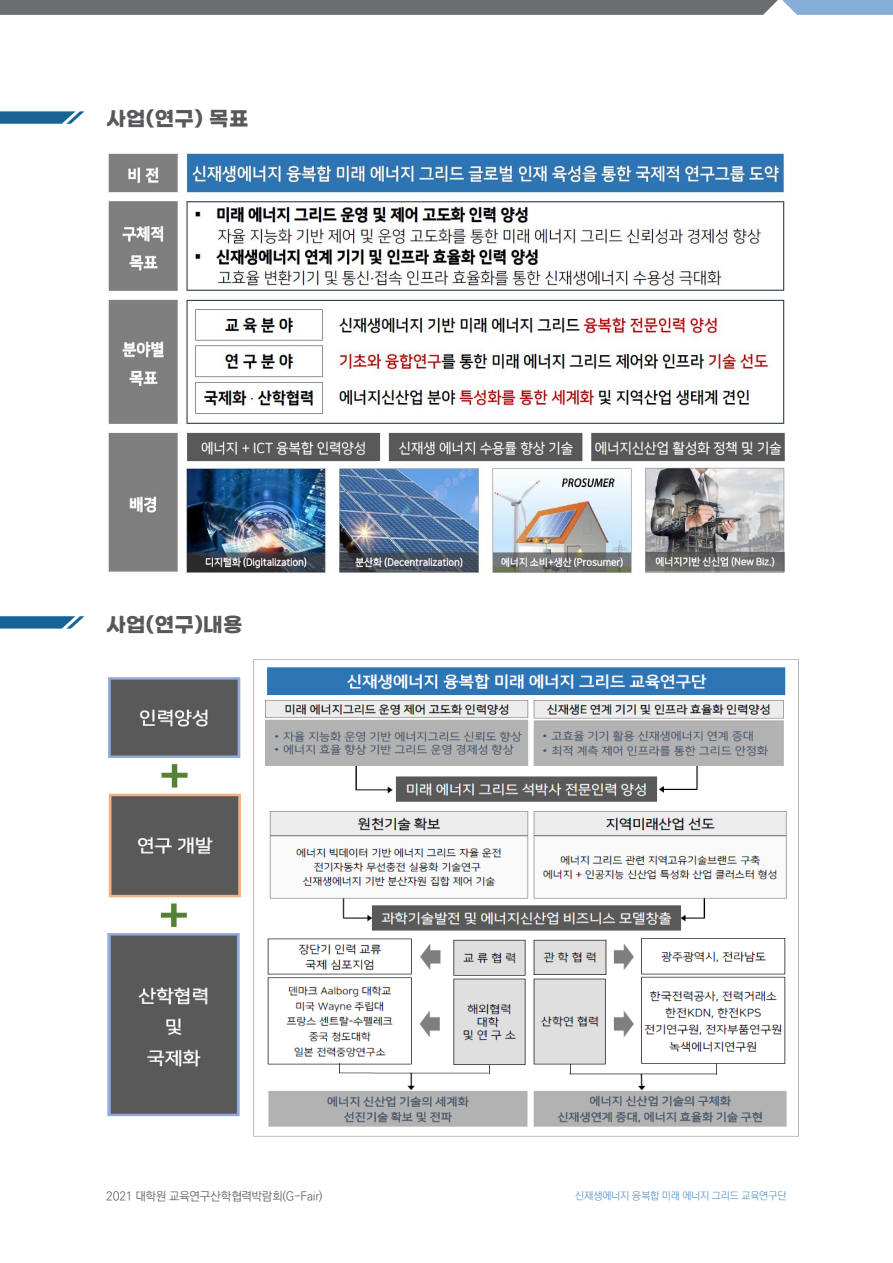
<style>
.page{position:relative;width:893px;height:1263px;background:#fff}
.page>*{position:absolute;margin:0;border:0;box-sizing:border-box;transform-origin:0 0}
.꼭지타이틀{font:700 20.25px "Gmarket Sans";letter-spacing:.02em;color:#57585a}
.t1{font:300 12px "Ko Pub Dotum";letter-spacing:-.015em;color:#57585a}
.t2{font:300 10.5px "Ko Pub Dotum";letter-spacing:-.015em;color:#5794c7}
</style>
<div class="page">
<svg style="left:0;top:111px;width:84px;height:13px"></svg>
<svg style="left:0;top:616px;width:84px;height:13px"></svg>
<img style="left:108px;top:152px;width:677px;height:421px">
<img style="left:107px;top:659px;width:692px;height:478px">
<svg style="left:0;top:0;width:893px;height:15px;background:#73787f"></svg>
<p class="꼭지타이틀" style="left:106px;top:107px;width:144px">사업(연구) 목표</p>
<p class="꼭지타이틀" style="left:106px;top:613px;width:138px">사업(연구)내용</p>
<p class="t1" style="left:106px;top:1191px;width:218px">2021 대학원 교육연구산학협력박람회(G-Fair)</p>
<p class="t2" style="left:575px;top:1191px;width:213px">신재생에너지 융복합 미래 에너지 그리드 교육연구단</p>
</div>
